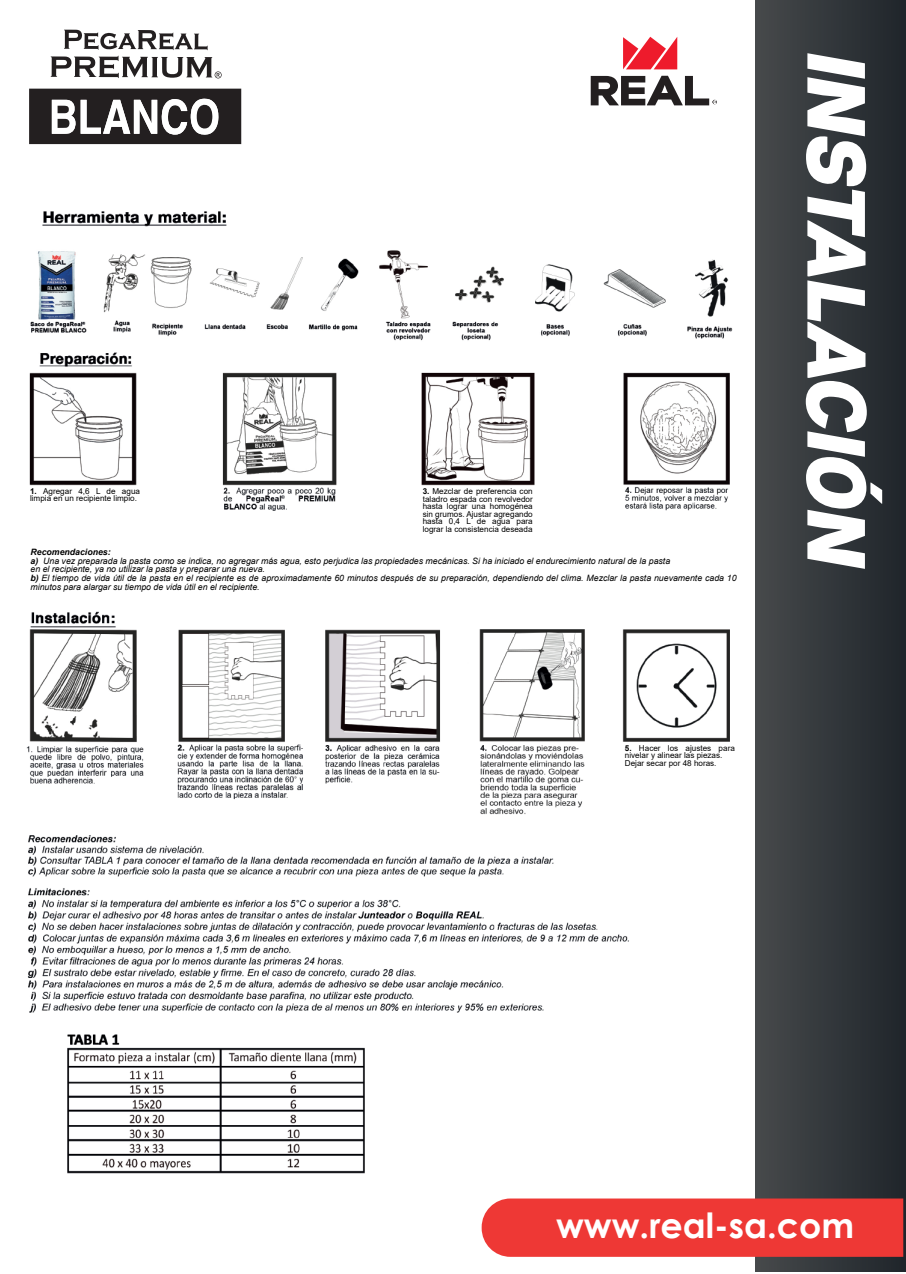
<style>
.page{position:relative;width:906px;height:1274px;background:#fff}
.page>*{position:absolute;margin:0;border:0;box-sizing:border-box;transform-origin:0 0}
.t1{font:82.12px "Gabriel Sans Cond Black Italic";color:#fff}
.t2{font:700 34.88px "Century Gothic";color:#fff}
.t3{font:italic 8.75px/8.8px "Arial";color:#000001}
.t4{font:8.12px/7.5px "Arial";color:#000001}
.s1{font-weight:700}
</style>
<div class="page">
<div style="left:755px;top:0;width:151px;height:1271px;background:linear-gradient(to right,#474a4b,#1f252b)"></div>
<div style="left:482px;top:1198px;width:421px;height:59px;background:#ee3835"></div>
<svg style="left:623px;top:37px;width:54px;height:32px"></svg>
<svg style="left:591px;top:76px;width:126px;height:29px"></svg>
<svg style="left:64px;top:30px;width:144px;height:20px"></svg>
<svg style="left:29px;top:89px;width:212px;height:55px"></svg>
<svg style="left:51px;top:56px;width:171px;height:22px"></svg>
<img style="left:26px;top:211px;width:707px;height:802px">
<img style="left:67px;top:1034px;width:298px;height:140px">
<div style="left:414px;top:487px;width:123px;height:62px;background:#fff"></div>
<div style="left:25px;top:544px;width:714px;height:59px;background:#fff"></div>
<div style="left:621px;top:742px;width:111px;height:51px;background:#fff"></div>
<div style="left:24px;top:486px;width:121px;height:25px;background:#fff"></div>
<p class="t4" style="left:30px;top:487px;width:111px"><span class="s1">1.</span> Agregar 4,6 L de agua limpia en un recipiente limpio.</p>
<p class="t4" style="left:423px;top:487px;width:111px;text-align:justify"><span class="s1">3.</span> Mezclar de preferencia con taladro espada con revolvedor hasta lograr una homogénea sin grumos. Ajustar agregando hasta 0,4 L de agua para lograr la consistencia deseada</p>
<p class="t3" style="left:31px;top:548px;width:708px"><span class="s1">Recomendaciones:<br>a)</span> Una vez preparada la pasta como se indica, no agregar más agua, esto perjudica las propiedades mecánicas. Si ha iniciado el endurecimiento natural de la pasta<br>en el recipiente, ya no utilizar la pasta y preparar una nueva.<br><span class="s1">b)</span> El tiempo de vida útil de la pasta en el recipiente es de aproximadamente 60 minutos después de su preparación, dependiendo del clima. Mezclar la pasta nuevamente cada 10 minutos para alargar su tiempo de vida útil en el recipiente.</p>
<p class="t4" style="left:625px;top:744px;width:111px"><span class="s1">5.</span> Hacer los ajustes para nivelar y alinear las piezas.<br>Dejar secar por 48 horas.</p>
<h1 class="t1" style="left:883px;top:51px;width:519px;rotate:90deg">INSTALACIÓN</h1>
<h2 class="t2" style="left:556px;top:1199px;width:300px">www.real-sa.com</h2>
</div>
